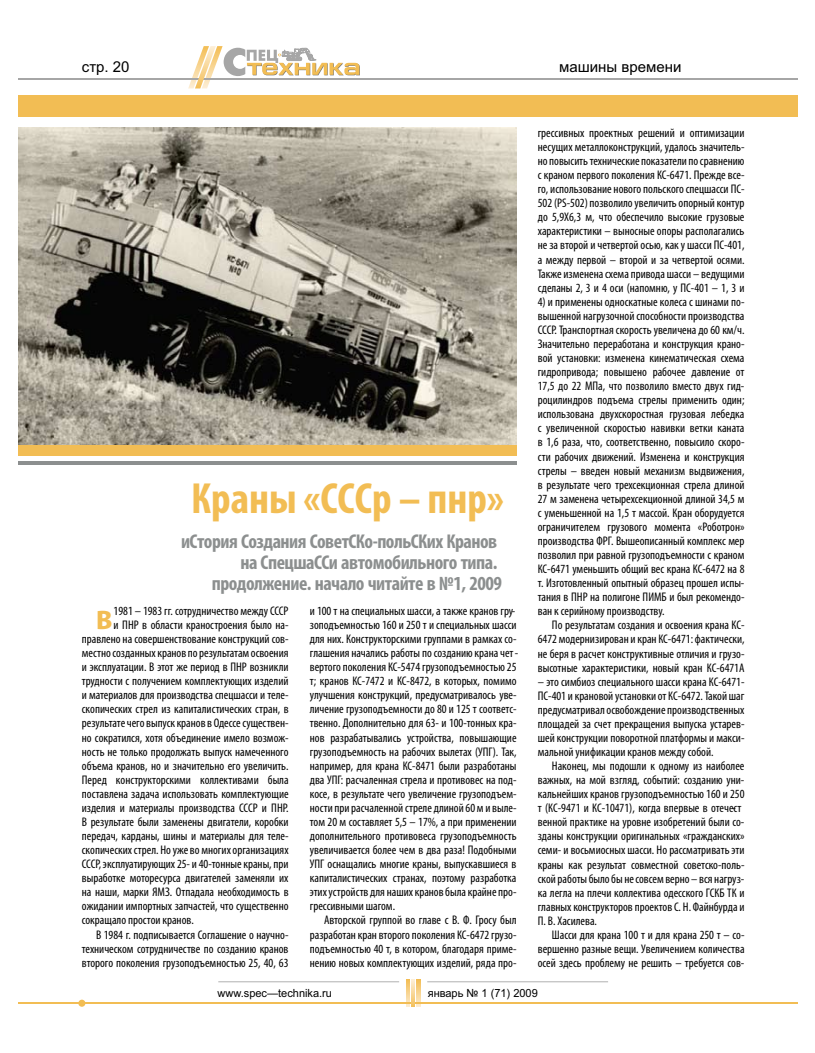
<style>
.page{position:relative;width:815px;height:1053px;background:#fff}
.page>*{position:absolute;margin:0;border:0;box-sizing:border-box;transform-origin:0 0}
.t1{font:700 condensed 43.75px "Myriad Pro";color:#f2bd54}
.t2{font:700 condensed 36.75px "Myriad Pro";color:#f2bd54}
.t3{font:700 condensed 20px/21.2px "Myriad Pro";letter-spacing:-.025em;color:#8c8f8f;text-align:right}
.t4{font:15px "Arial";color:#000}
.t5{font:condensed 12.5px/14px "Myriad Pro";color:#000;text-align:justify}
.t6{font:11.25px "Arial";color:#000}
</style>
<div class="page">
<div style="left:78px;top:999px;width:7px;height:7px;background:#f2bd54;border-radius:50%"></div>
<div style="left:18px;top:96px;width:780px;height:21px;background:#f2bd54"></div>
<hr style="left:18px;top:78px;width:780px;height:2px;background:#a6a6a6">
<svg style="left:406px;top:979px;width:4px;height:27px"></svg>
<svg style="left:416px;top:979px;width:4px;height:27px"></svg>
<hr style="left:18px;top:1002px;width:780px;height:2px;background:#f2bd54">
<svg style="left:411px;top:979px;width:4px;height:27px"></svg>
<hr style="left:427px;top:981px;width:181px;height:1px;background:#a6a6a6">
<hr style="left:218px;top:981px;width:181px;height:1px;background:#a6a6a6">
<svg style="left:188px;top:46px;width:172px;height:42px"></svg>
<img style="left:18px;top:127px;width:499px;height:318px">
<div style="left:18px;top:445px;width:499px;height:10px;background:#f2bd54"></div>
<svg style="left:18px;top:461px;width:499px;height:3px"></svg>
<p class="t4" style="left:82px;top:61px;width:49px">стр. 20</p>
<p class="t4" style="left:559px;top:61px;width:124px">машины времени</p>
<h1 class="t1" style="left:191px;top:480px;width:314px">Краны «СССр – пнр»</h1>
<h3 class="t3" style="left:181px;top:532px;width:322px">иСтория Создания СоветСКо-польСКих Кранов на СпецшаССи автомобильного типа. продолжение. начало читайте в №1, 2009</h3>
<h2 class="t2" style="left:96px;top:601px;width:18px">в</h2>
<p class="t5" style="left:114px;top:604px;width:176px">1981 – 1983 гг. сотрудничество между СССР</p>
<p class="t5" style="left:114px;top:618px;width:176px">и ПНР в области краностроения было на-</p>
<p class="t5" style="left:82px;top:633px;width:208px">правлено на совершенствование конструкций сов-</p>
<p class="t5" style="left:82px;top:647px;width:208px">местно созданных кранов по результатам освоения</p>
<p class="t5" style="left:82px;top:661px;width:208px">и эксплуатации. В этот же период в ПНР возникли</p>
<p class="t5" style="left:82px;top:675px;width:208px">трудности с получением комплектующих изделий</p>
<p class="t5" style="left:82px;top:689px;width:208px">и материалов для производства спецшасси и теле-</p>
<p class="t5" style="left:82px;top:703px;width:208px">скопических стрел из капиталистических стран, в</p>
<p class="t5" style="left:82px;top:717px;width:208px">результате чего выпуск кранов в Одессе существен-</p>
<p class="t5" style="left:82px;top:731px;width:208px">но сократился, хотя объединение имело возмож-</p>
<p class="t5" style="left:82px;top:745px;width:208px">ность не только продолжать выпуск намеченного</p>
<p class="t5" style="left:82px;top:759px;width:208px">объема кранов, но и значительно его увеличить.</p>
<p class="t5" style="left:82px;top:773px;width:208px">Перед конструкторскими коллективами была</p>
<p class="t5" style="left:82px;top:787px;width:208px">поставлена задача использовать комплектующие</p>
<p class="t5" style="left:82px;top:801px;width:208px">изделия и материалы производства СССР и ПНР.</p>
<p class="t5" style="left:82px;top:815px;width:208px">В результате были заменены двигатели, коробки</p>
<p class="t5" style="left:82px;top:829px;width:208px">передач, карданы, шины и материалы для теле-</p>
<p class="t5" style="left:82px;top:843px;width:208px">скопических стрел. Но уже во многих организациях</p>
<p class="t5" style="left:82px;top:858px;width:208px">СССР, эксплуатирующих 25- и 40-тонные краны, при</p>
<p class="t5" style="left:82px;top:872px;width:208px">выработке моторесурса двигателей заменяли их</p>
<p class="t5" style="left:82px;top:886px;width:208px">на наши, марки ЯМЗ. Отпадала необходимость в</p>
<p class="t5" style="left:82px;top:900px;width:208px">ожидании импортных запчастей, что существенно</p>
<p class="t5" style="left:82px;top:914px;width:113px">сокращало простои кранов.</p>
<p class="t5" style="left:96px;top:928px;width:194px">В 1984 г. подписывается Соглашение о научно-</p>
<p class="t5" style="left:82px;top:942px;width:208px">техническом сотрудничестве по созданию кранов</p>
<p class="t5" style="left:82px;top:956px;width:208px">второго поколения грузоподъемностью 25, 40, 63</p>
<p class="t5" style="left:310px;top:604px;width:210px;text-align:left">и 100 т на специальных шасси, а также кранов гру&shy;зоподъемностью 160 и 250 т и специальных шасси для них. Конструкторскими группами в рамках со&shy;глашения начались работы по созданию крана чет&shy;вертого поколения КС-5474 грузоподъемностью 25 т; кранов КС-7472 и КС-8472, в которых, помимо улучшения конструкций, предусматривалось уве&shy;личение грузоподъемности до 80 и 125 т соответс&shy;твенно. Дополнительно для 63- и 100-тонных кра&shy;нов разрабатывались устройства, повышающие грузоподъемность на рабочих вылетах (УПГ). Так, например, для крана КС-8471 были разработаны два УПГ: расчаленная стрела и противовес на под&shy;косе, в результате чего увеличение грузоподъем&shy;ности при расчаленной стреле длиной 60 м и выле&shy;том 20 м составляет 5,5 – 17%, а при применении дополнительного противовеса грузоподъемность увеличивается более чем в два раза! Подобными УПГ оснащались многие краны, выпускавшиеся в капиталистических странах, поэтому разработка этих устройств для наших кранов была крайне про&shy;грессивными шагом.</p>
<p class="t5" style="left:310px;top:914px;width:208px;text-indent:14px">Авторской группой во главе с В. Ф. Гросу был разработан кран второго поколения КС-6472 грузо&shy;подъемностью 40 т, в котором, благодаря приме&shy;нению новых комплектующих изделий, ряда про-</p>
<p class="t5" style="left:538px;top:127px;width:208px">грессивных проектных решений и оптимизации несущих металлоконструкций, удалось значитель&shy;но повысить технические показатели по сравнению с краном первого поколения КС-6471. Прежде все&shy;го, использование нового польского спецшасси ПС-502 (PS-502) позволило увеличить опорный контур до 5,9Х6,3 м, что обеспечило высокие грузовые характеристики – выносные опоры располагались не за второй и четвертой осью, как у шасси ПС-401, а между первой – второй и за четвертой осями.<br>Также изменена схема привода шасси – ведущими сделаны 2, 3 и 4 оси (напомню, у ПС-401 – 1, 3 и</p>
<p class="t5" style="left:538px;top:295px;width:208px">4) и применены односкатные колеса с шинами по&shy;вышенной нагрузочной способности производства СССР. Транспортная скорость увеличена до 60 км/ч.<br>Значительно переработана и конструкция крано&shy;вой установки: изменена кинематическая схема гидропривода; повышено рабочее давление от 17,5 до 22 МПа, что позволило вместо двух гид&shy;роцилиндров подъема стрелы применить один; использована двухскоростная грузовая лебедка с увеличенной скоростью навивки ветки каната в 1,6 раза, что, соответственно, повысило скоро&shy;сти рабочих движений. Изменена и конструкция стрелы – введен новый механизм выдвижения, в результате чего трехсекционная стрела длиной 27 м заменена четырехсекционной длиной 34,5 м с уменьшенной на 1,5 т массой. Кран оборудуется ограничителем грузового момента «Роботрон» производства ФРГ. Вышеописанный комплекс мер позволил при равной грузоподъемности с краном КС-6471 уменьшить общий вес крана КС-6472 на 8 т. Изготовленный опытный образец прошел испы&shy;тания в ПНР на полигоне ПИМБ и был рекомендо&shy;ван к серийному производству.</p>
<p class="t5" style="left:538px;top:619px;width:208px;text-indent:14px">По результатам создания и освоения крана КС-6472 модернизирован и кран КС-6471: фактически, не беря в расчет конструктивные отличия и грузо&shy;высотные характеристики, новый кран КС-6471А</p>
<p class="t5" style="left:538px;top:675px;width:208px">– это симбиоз специального шасси крана КС-6471- ПС-401 и крановой установки от КС-6472. Такой шаг предусматривал освобождение производственных площадей за счет прекращения выпуска устарев&shy;шей конструкции поворотной платформы и макси&shy;мальной унификации кранов между собой.</p>
<p class="t5" style="left:538px;top:759px;width:208px;text-align:left;text-indent:14px">Наконец, мы подошли к одному из наиболее важных, на мой взгляд, событий: созданию уни&shy;кальнейших кранов грузоподъемностью 160 и 250 т (КС-9471 и КС-10471), когда впервые в отече-ст венной практике на уровне изобретений были со&shy;зданы конструкции оригинальных «гражданских» семи- и восьмиосных шасси. Но рассматривать эти краны как результат совместной советско-поль&shy;ской работы было бы не совсем верно – вся нагруз&shy;ка легла на плечи коллектива одесского ГСКБ ТК и главных конструкторов проектов С. Н. Файнбурда и П. В. Хасилева.</p>
<p class="t5" style="left:538px;top:928px;width:208px;text-indent:14px">Шасси для крана 100 т и для крана 250 т – со&shy;вершенно разные вещи. Увеличением количества осей здесь проблему не решить – требуется сов-</p>
<p class="t6" style="left:218px;top:988px;width:116px">www.spec—technika.ru</p>
<p class="t6" style="left:428px;top:988px;width:112px">январь № 1 (71) 2009</p>
</div>
